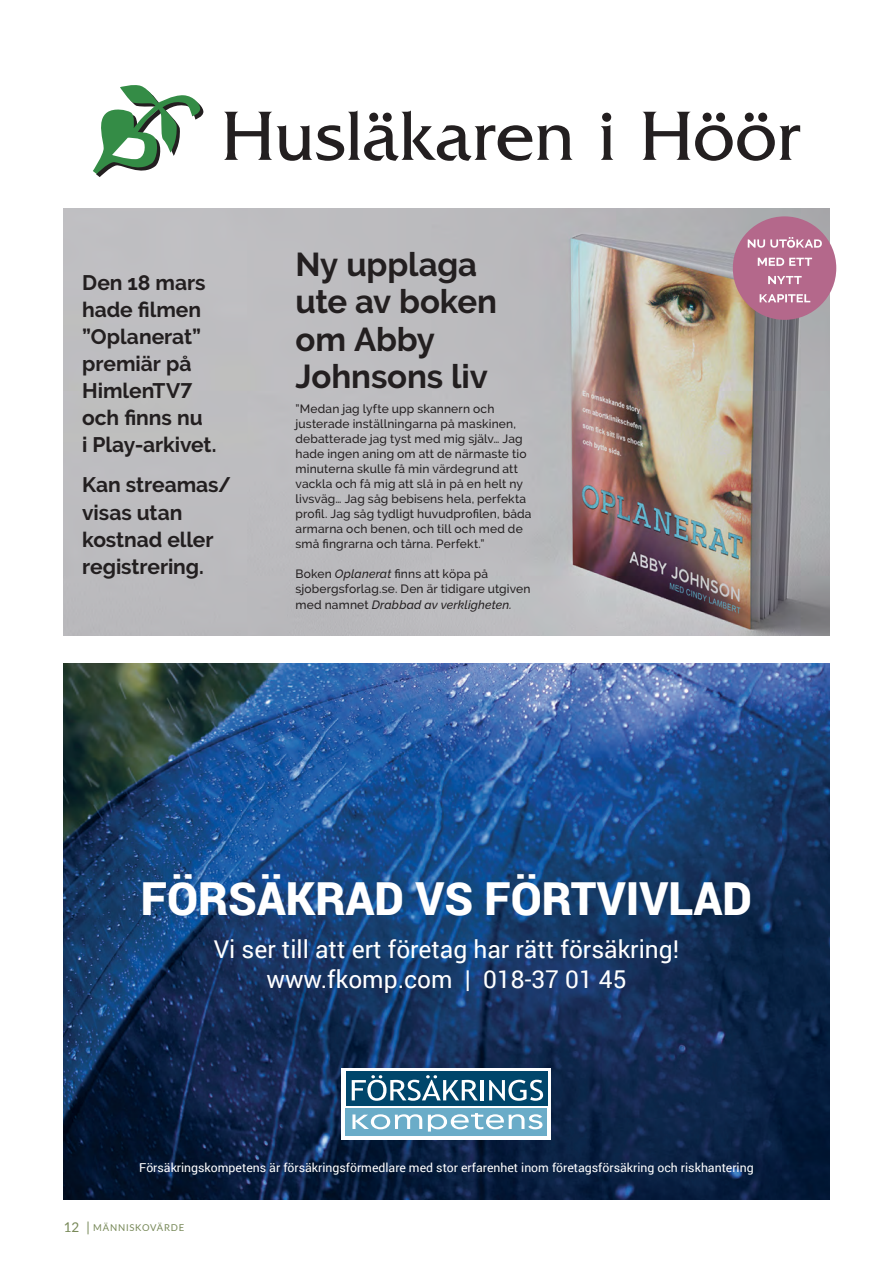
<style>
.page{position:relative;width:893px;height:1263px;background:#fff}
.page>*{position:absolute;margin:0;border:0;box-sizing:border-box;transform-origin:0 0}
._04_Rubrik{font:73.2px "Friz Quadrata Std";letter-spacing:.01em;color:#231f20}
.t1{font:900 45.6px "Roboto";color:#fff}
._03_Ingress{font:700 33px/37.5px "Raleway";letter-spacing:-.005em;color:#231f20}
.t2{font:24.6px/29.4px "Roboto";color:#fff;text-align:center}
._03_Ingress-2{font:700 21px/27px "Raleway";color:#231f20}
.t3{font:12.3px "Roboto";color:#fff}
._06_Bildtext{font:500 12px/15px "Raleway";letter-spacing:.015em;color:#231f20}
.t4{font:9.45px "Lato";letter-spacing:.08em;color:#788959}
.s1{font-style:italic}
.s2{font-size:13.5px}
</style>
<div class="page">
<img style="left:64px;top:663px;width:765px;height:536px">
<svg style="left:342px;top:1067px;width:209px;height:72px"></svg>
<div style="left:346px;top:1109px;width:201px;height:27px;background:#6aacc8"></div>
<div style="left:346px;top:1071px;width:201px;height:34px;background:#00466b"></div>
<svg style="left:352px;top:1075px;width:126px;height:26px"></svg>
<hr style="left:481px;top:1080px;width:3px;height:20px;background:#fff">
<svg style="left:489px;top:1080px;width:54px;height:21px"></svg>
<svg style="left:352px;top:1114px;width:70px;height:15px"></svg>
<svg style="left:428px;top:1113px;width:115px;height:18px"></svg>
<img style="left:64px;top:208px;width:765px;height:427px">
<div style="left:733px;top:216px;width:103px;height:104px;background:#b4688b;border-radius:50%"></div>
<svg style="left:760px;top:294px;width:50px;height:8px"></svg>
<svg style="left:768px;top:276px;width:34px;height:8px"></svg>
<svg style="left:758px;top:258px;width:54px;height:8px"></svg>
<svg style="left:748px;top:237px;width:74px;height:11px"></svg>
<svg style="left:93px;top:85px;width:111px;height:92px"></svg>
<p class="_04_Rubrik" style="left:222px;top:95px;width:580px">Husläkaren i Höör</p>
<p class="_03_Ingress-2" style="left:82px;top:269px;width:125px">Den 18 mars hade filmen ”Oplanerat” premiär på<br>HimlenTV7</p>
<p class="_03_Ingress-2" style="left:82px;top:404px;width:122px">och finns nu</p>
<p class="_03_Ingress-2" style="left:82px;top:431px;width:136px">i Play-arkivet.</p>
<p class="_03_Ingress-2" style="left:82px;top:472px;width:155px">Kan streamas/ visas utan kostnad eller registrering.</p>
<p class="_03_Ingress" style="left:296px;top:246px;width:183px">Ny upplaga</p>
<p class="_03_Ingress" style="left:296px;top:283px;width:203px">ute av boken</p>
<p class="_03_Ingress" style="left:296px;top:321px;width:194px">om Abby<br>Johnsons liv</p>
<p class="_06_Bildtext" style="left:296px;top:402px;width:238px">”Medan jag lyfte upp skannern och justerade inställningarna på maskinen, debatterade jag tyst med mig själv… Jag hade ingen aning om att de närmaste tio minuterna skulle få min värdegrund att vackla och få mig att slå in på en helt ny livsväg… Jag såg bebisens hela, perfekta profil. Jag såg tydligt huvudprofilen, båda armarna och benen, och till och med de små fingrarna och tårna. Perfekt.”</p>
<p class="_06_Bildtext" style="left:296px;top:567px;width:236px">Boken <span class="s1">Oplanerat</span> finns att köpa på sjobergsforlag.se. Den är tidigare utgiven med namnet <span class="s1">Drabbad av verkligheten.</span></p>
<p class="t1" style="left:141px;top:866px;width:613px">FÖRSÄKRAD VS FÖRTVIVLAD</p>
<p class="t2" style="left:214px;top:934px;width:467px">Vi ser till att ert företag har rätt försäkring! www.fkomp.com | 018-37 01 45</p>
<p class="t3" style="left:139px;top:1159px;width:616px">Försäkringskompetens är försäkringsförmedlare med stor erfarenhet inom företagsförsäkring och riskhantering</p>
<p class="t4" style="left:64px;top:1220px;width:122px"><span class="s2">12</span> <span class="s2">|</span> MÄNNISKOVÄRDE</p>
</div>
